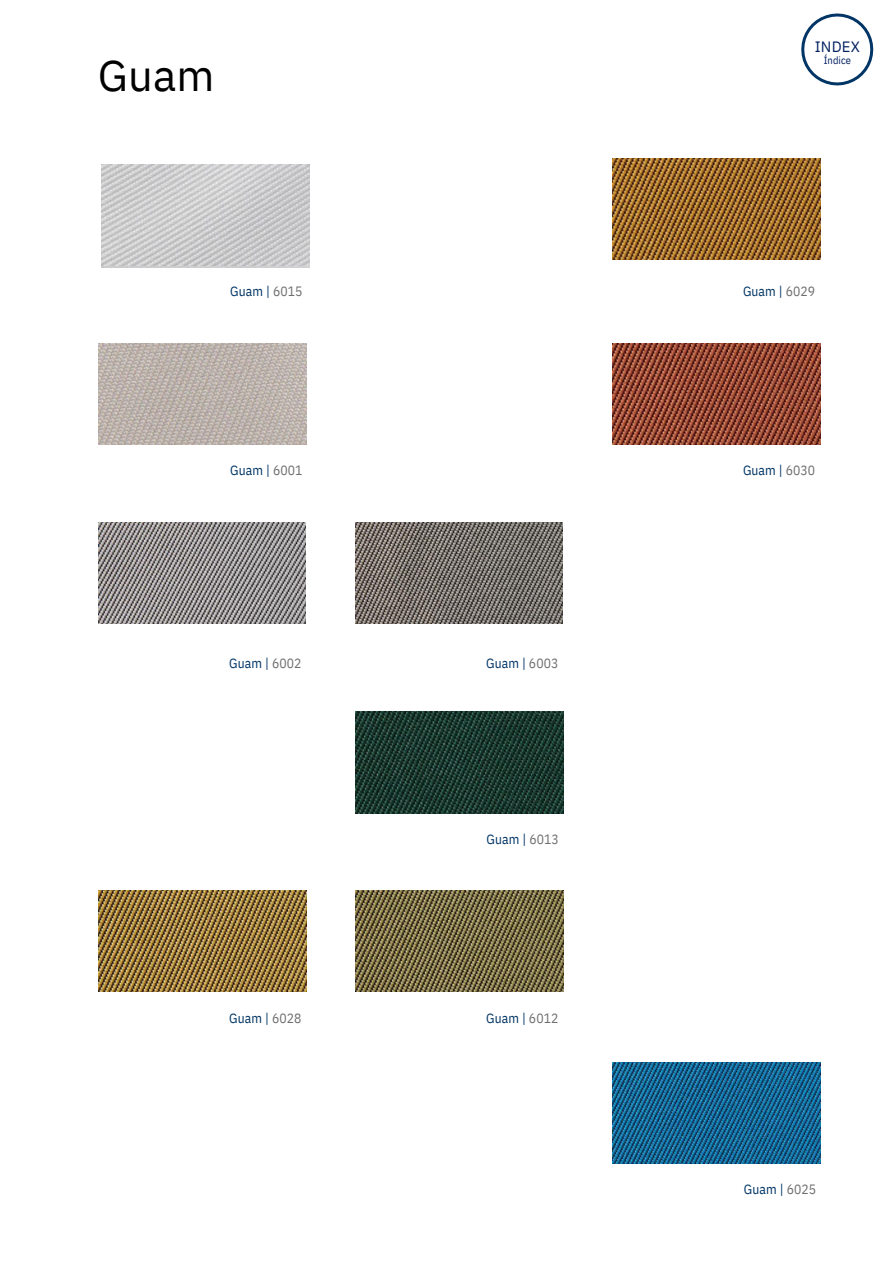
<style>
.page{position:relative;width:893px;height:1264px;background:#fff}
.page>*{position:absolute;margin:0;border:0;box-sizing:border-box;transform-origin:0 0}
.t1{font:43.5px "IBM Plex Sans";color:#000}
.t2{font:15px "IBM Plex Sans";letter-spacing:.015em;color:#002060}
.t3{font:13.5px "IBM Plex Sans Cond";letter-spacing:.005em;color:#003565}
.t4{font:10.5px "IBM Plex Sans Cond";letter-spacing:.01em;color:#002060}
.s1{color:#706f6f}
</style>
<div class="page">
<svg style="left:801px;top:13px;width:72px;height:73px"></svg>
<img style="left:98px;top:522px;width:207px;height:102px">
<img style="left:355px;top:522px;width:207px;height:102px">
<img style="left:99px;top:343px;width:207px;height:101px">
<img style="left:612px;top:343px;width:208px;height:101px">
<img style="left:355px;top:712px;width:208px;height:101px">
<img style="left:99px;top:890px;width:207px;height:101px">
<img style="left:355px;top:890px;width:208px;height:101px">
<img style="left:612px;top:1062px;width:208px;height:101px">
<img style="left:612px;top:158px;width:208px;height:101px">
<img style="left:102px;top:165px;width:208px;height:101px">
<h1 class="t1" style="left:98px;top:42px;width:118px">Guam</h1>
<p class="t3" style="left:230px;top:281px;width:74px">Guam | <span class="s1">6015</span></p>
<p class="t3" style="left:230px;top:460px;width:74px">Guam | <span class="s1">6001</span></p>
<p class="t3" style="left:229px;top:652px;width:74px">Guam | <span class="s1">6002</span></p>
<p class="t3" style="left:229px;top:1007px;width:74px">Guam | <span class="s1">6028</span></p>
<p class="t3" style="left:486px;top:652px;width:74px">Guam | <span class="s1">6003</span></p>
<p class="t3" style="left:486px;top:828px;width:74px">Guam | <span class="s1">6013</span></p>
<p class="t3" style="left:486px;top:1007px;width:74px">Guam | <span class="s1">6012</span></p>
<p class="t2" style="left:814px;top:35px;width:47px">INDEX</p>
<p class="t4" style="left:823px;top:52px;width:29px">Índice</p>
<p class="t3" style="left:743px;top:281px;width:74px">Guam | <span class="s1">6029</span></p>
<p class="t3" style="left:743px;top:460px;width:74px">Guam | <span class="s1">6030</span></p>
<p class="t3" style="left:743px;top:1178px;width:74px">Guam | <span class="s1">6025</span></p>
</div>
